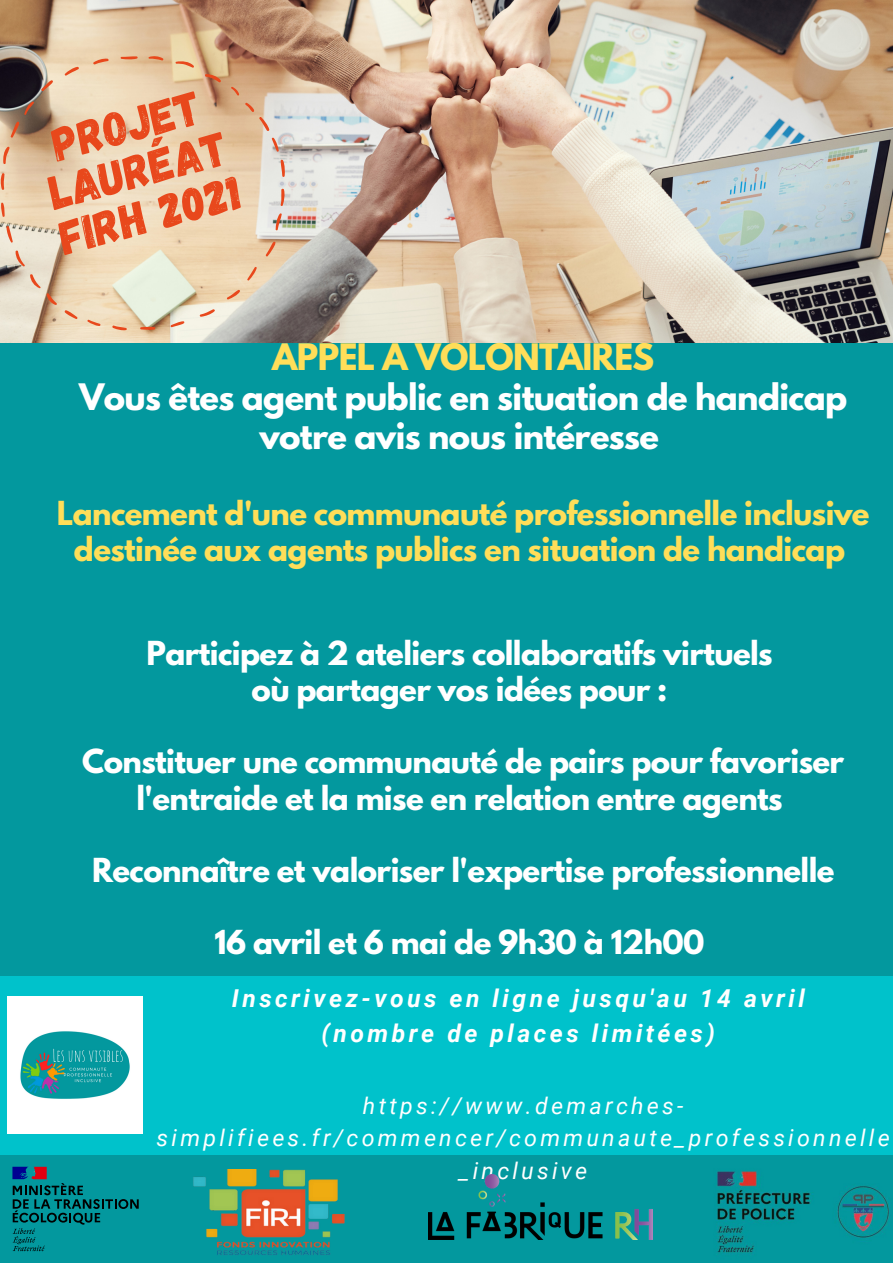
<style>
.page{position:relative;width:893px;height:1263px;background:#03989e}
.page>*{position:absolute;margin:0;border:0;box-sizing:border-box;transform-origin:0 0}
.t1{font:47.62px/46.1px "Gagalin";color:#e8481c;text-align:center}
.t2{font:700 32.33px "League Spartan";letter-spacing:-.02em;color:#fff}
.t3{font:700 32.33px "League Spartan";letter-spacing:-.02em;color:#ffde59}
.t4{font:700 29.33px/36px "League Spartan";letter-spacing:-.02em;color:#fff;text-align:center}
.t5{font:700 29.33px/36px "League Spartan";letter-spacing:-.02em;color:#ffde59;text-align:center}
.t6{font:italic 700 24.67px "Roboto";letter-spacing:.14em;color:#fff}
.t7{font:italic 23.17px/32.6px "Roboto";letter-spacing:.14em;color:#fff;text-align:center}
</style>
<div class="page">
<img style="left:0;top:0;width:893px;height:342px">
<img style="left:193px;top:1170px;width:152px;height:85px">
<div style="left:0;top:976px;width:893px;height:178px;background:#00c2cb"></div>
<svg style="left:12px;top:1167px;width:127px;height:84px"></svg>
<svg style="left:64px;top:310px;width:14px;height:10px"></svg>
<svg style="left:47px;top:293px;width:10px;height:12px"></svg>
<svg style="left:30px;top:274px;width:11px;height:14px"></svg>
<svg style="left:16px;top:250px;width:9px;height:17px"></svg>
<svg style="left:6px;top:226px;width:7px;height:17px"></svg>
<svg style="left:1px;top:202px;width:4px;height:15px"></svg>
<svg style="left:0;top:173px;width:4px;height:17px"></svg>
<svg style="left:3px;top:146px;width:7px;height:18px"></svg>
<svg style="left:10px;top:121px;width:9px;height:17px"></svg>
<svg style="left:24px;top:101px;width:10px;height:14px"></svg>
<svg style="left:41px;top:80px;width:12px;height:12px"></svg>
<svg style="left:64px;top:67px;width:16px;height:9px"></svg>
<svg style="left:92px;top:58px;width:17px;height:7px"></svg>
<svg style="left:120px;top:56px;width:18px;height:4px"></svg>
<svg style="left:148px;top:56px;width:16px;height:5px"></svg>
<svg style="left:175px;top:61px;width:19px;height:7px"></svg>
<svg style="left:87px;top:319px;width:14px;height:7px"></svg>
<svg style="left:112px;top:325px;width:15px;height:6px"></svg>
<svg style="left:140px;top:326px;width:15px;height:4px"></svg>
<svg style="left:170px;top:321px;width:15px;height:7px"></svg>
<svg style="left:199px;top:309px;width:16px;height:8px"></svg>
<svg style="left:226px;top:289px;width:14px;height:11px"></svg>
<svg style="left:247px;top:266px;width:10px;height:15px"></svg>
<svg style="left:265px;top:241px;width:10px;height:16px"></svg>
<svg style="left:275px;top:213px;width:7px;height:18px"></svg>
<svg style="left:280px;top:188px;width:5px;height:19px"></svg>
<svg style="left:280px;top:159px;width:5px;height:18px"></svg>
<svg style="left:204px;top:74px;width:17px;height:9px"></svg>
<svg style="left:231px;top:86px;width:8px;height:10px"></svg>
<svg style="left:245px;top:102px;width:34px;height:50px;background:#dfc3ab"></svg>
<img style="left:716px;top:1171px;width:174px;height:82px">
<img style="left:429px;top:1174px;width:224px;height:65px">
<img style="left:8px;top:997px;width:135px;height:137px">
<p class="t1" style="left:32px;top:125px;width:184px;rotate:-15deg">Projet lauréat</p>
<p class="t1" style="left:54px;top:214px;width:187px;rotate:-15deg">FIRH 2021</p>
<p class="t3" style="left:272px;top:341px;width:383px">APPEL A VOLONTAIRES</p>
<p class="t2" style="left:79px;top:380px;width:769px">Vous êtes agent public en situation de handicap</p>
<p class="t2" style="left:259px;top:420px;width:401px">votre avis nous intéresse</p>
<p class="t5" style="left:57px;top:499px;width:814px">Lancement d'une communauté professionnelle inclusive destinée aux agents publics en situation de handicap</p>
<p class="t4" style="left:146px;top:639px;width:628px">Participez à 2 ateliers collaboratifs virtuels</p>
<p class="t4" style="left:251px;top:675px;width:417px">où partager vos idées pour :</p>
<p class="t4" style="left:82px;top:747px;width:763px">Constituer une communauté de pairs pour favoriser l'entraide et la mise en relation entre agents</p>
<p class="t4" style="left:92px;top:855px;width:744px">Reconnaître et valoriser l'expertise professionnelle</p>
<p class="t4" style="left:214px;top:927px;width:491px">16 avril et 6 mai de 9h30 à 12h00</p>
<p class="t6" style="left:232px;top:984px;width:574px">Inscrivez-vous en ligne jusqu'au 14 avril</p>
<p class="t6" style="left:321px;top:1018px;width:395px">(nombre de places limitées)</p>
<p class="t7" style="left:157px;top:1089px;width:734px">https://www.demarches&shy;simplifiees.fr/commencer/communaute_professionnelle _inclusive</p>
</div>
